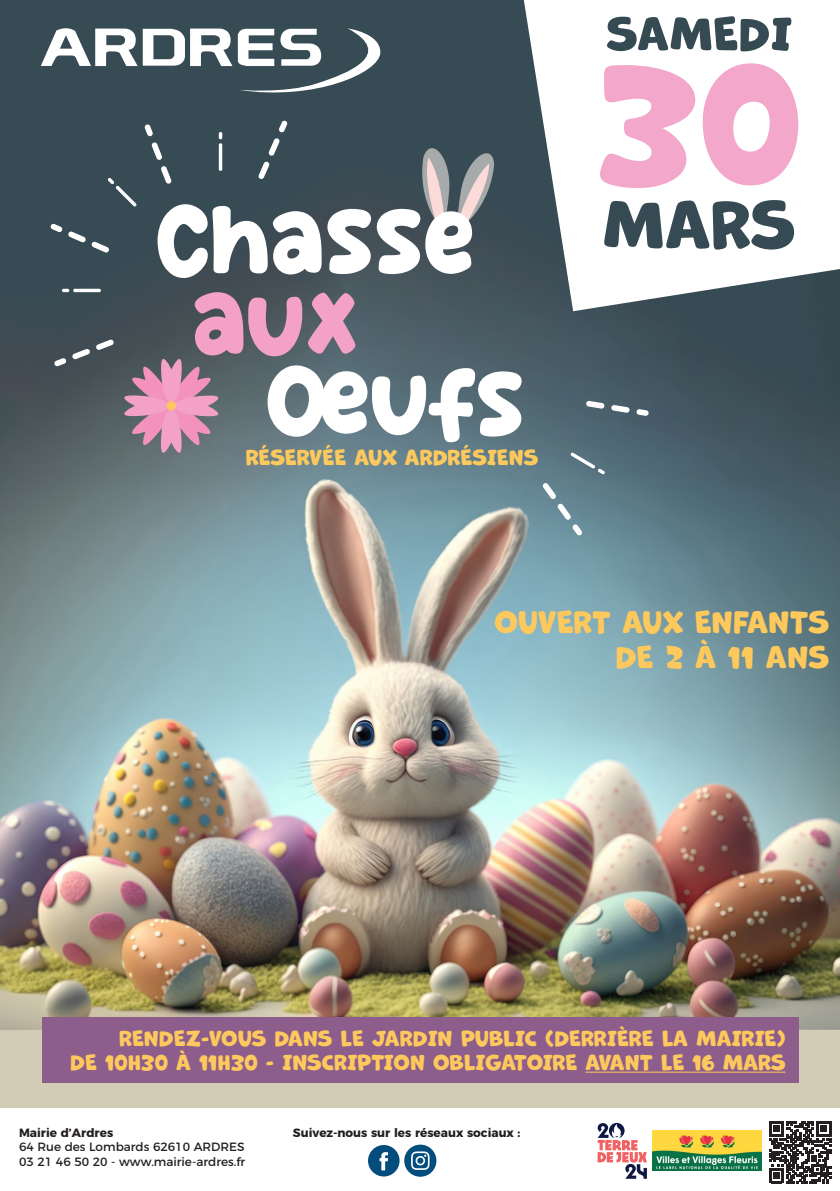
<style>
.page{position:relative;width:840px;height:1191px;background:#fff}
.page>*{position:absolute;margin:0;border:0;box-sizing:border-box;transform-origin:0 0}
.t1{font:29px/34.8px "Marvin Round";color:#fdc95d;text-align:right}
.t2{font:20.2px/24.4px "Marvin Round";color:#fdc95d;text-align:right}
.t3{font:12px/14.4px "Montserrat";color:#231f20}
.t4{font:700 12px "Montserrat";color:#231f20}
.s1{font-weight:700}
</style>
<div class="page">
<img style="left:0;top:0;width:839px;height:1108px">
<svg style="left:258px;top:120px;width:29px;height:59px"></svg>
<svg style="left:50px;top:223px;width:59px;height:30px"></svg>
<svg style="left:144px;top:124px;width:9px;height:12px"></svg>
<svg style="left:151px;top:142px;width:21px;height:42px"></svg>
<svg style="left:219px;top:132px;width:3px;height:7px"></svg>
<hr style="left:219px;top:143px;width:3px;height:28px;background:#fff;border-radius:2px">
<svg style="left:108px;top:178px;width:28px;height:29px"></svg>
<svg style="left:636px;top:409px;width:12px;height:7px"></svg>
<svg style="left:585px;top:401px;width:44px;height:12px"></svg>
<svg style="left:542px;top:483px;width:40px;height:53px"></svg>
<svg style="left:570px;top:452px;width:34px;height:22px"></svg>
<svg style="left:157px;top:204px;width:110px;height:74px"></svg>
<svg style="left:273px;top:211px;width:48px;height:63px"></svg>
<svg style="left:327px;top:134px;width:167px;height:140px"></svg>
<svg style="left:54px;top:289px;width:467px;height:175px"></svg>
<svg style="left:41px;top:28px;width:191px;height:38px"></svg>
<svg style="left:238px;top:28px;width:158px;height:73px"></svg>
<svg style="left:523px;top:0;width:316px;height:311px"></svg>
<svg style="left:606px;top:16px;width:185px;height:35px"></svg>
<svg style="left:597px;top:63px;width:200px;height:125px"></svg>
<svg style="left:603px;top:200px;width:190px;height:50px"></svg>
<div style="left:42px;top:1017px;width:756px;height:65px;background:#8d5e8c"></div>
<hr style="left:585px;top:1071px;width:200px;height:1px;background:#fdc95d">
<svg style="left:769px;top:1121px;width:61px;height:62px"></svg>
<svg style="left:597px;top:1122px;width:49px;height:56px"></svg>
<svg style="left:368px;top:1144px;width:68px;height:32px"></svg>
<img style="left:652px;top:1130px;width:109px;height:40px">
<p class="t2" style="left:245px;top:446px;width:294px">RÉSERVÉE AUX ARDRÉSIENS</p>
<p class="t1" style="left:494px;top:605px;width:336px">OUVERT AUX ENFANTS<br>DE 2 À 11 ANS</p>
<p class="t2" style="left:70px;top:1026px;width:716px">RENDEZ-VOUS DANS LE JARDIN PUBLIC (DERRIÈRE LA MAIRIE)<br>DE 10H30 À 11H30 - INSCRIPTION OBLIGATOIRE AVANT LE 16 MARS</p>
<p class="t3" style="left:19px;top:1124px;width:228px"><span class="s1">Mairie d’Ardres<br></span>64 Rue des Lombards 62610 ARDRES<br>03 21 46 50 20 - www.mairie-ardres.fr</p>
<p class="t4" style="left:293px;top:1122px;width:229px">Suivez-nous sur les réseaux sociaux :</p>
</div>
